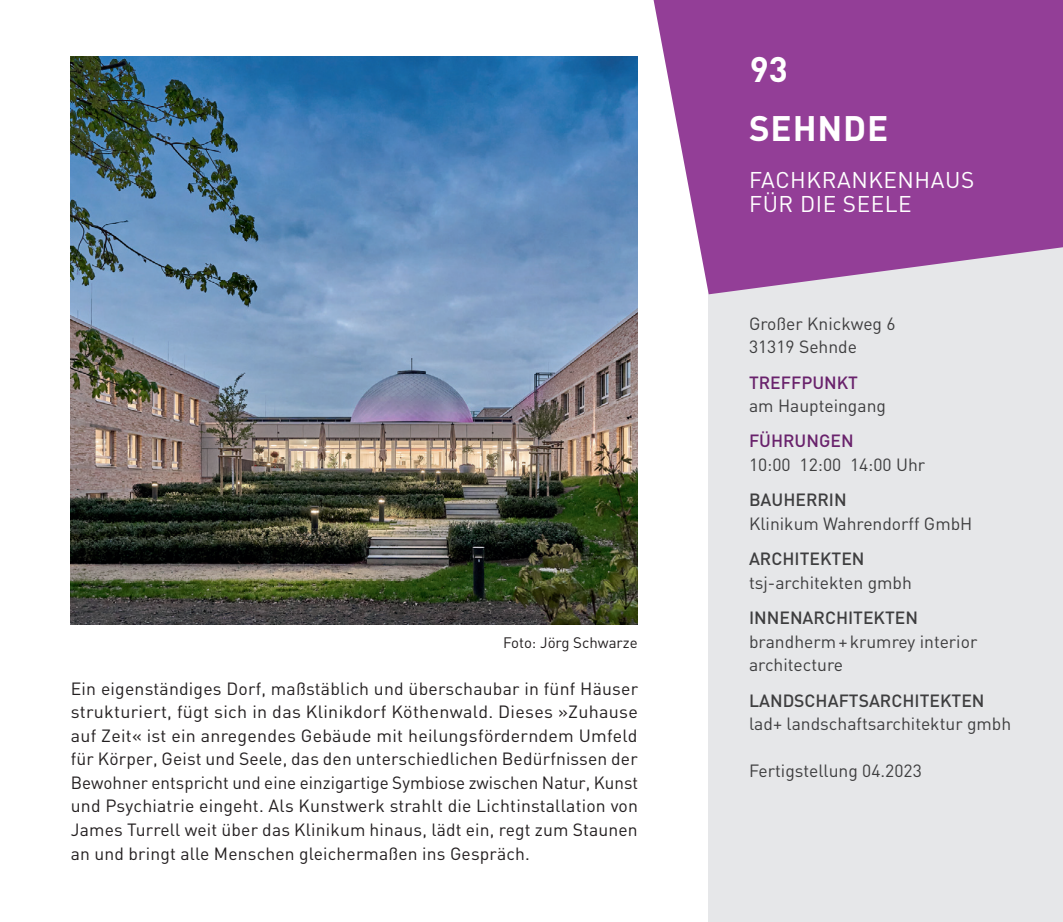
<style>
.page{position:relative;width:1063px;height:922px;background:#fff}
.page>*{position:absolute;margin:0;border:0;box-sizing:border-box;transform-origin:0 0}
.t1{font:700 35px "DIN";letter-spacing:.025em;color:#fff}
.t2{font:22.5px/23.5px "DIN";letter-spacing:.025em;color:#fff}
.t3{font:17.5px/23.5px "DIN";letter-spacing:.01em;color:#231f20;text-align:justify}
.t4{font:17.5px/23.5px "DIN";color:#3e3e3f}
.t5{font:500 17.5px "DIN";color:#3e3e3f}
.t6{font:500 17.5px "DIN";color:#69226c}
.t7{font:15px "DIN";letter-spacing:-.005em;color:#231f20}
</style>
<div class="page">
<div style="left:709px;top:234px;width:354px;height:687px;background:#e6e7e9"></div>
<svg style="left:654px;top:0;width:409px;height:294px;background:#9f56a3"></svg>
<img style="left:71px;top:57px;width:567px;height:567px">
<p class="t7" style="left:503px;top:632px;width:136px">Foto: Jörg Schwarze</p>
<p class="t3" style="left:71px;top:676px;width:569px">Ein eigenständiges Dorf, maßstäblich und überschaubar in fünf Häuser strukturiert, fügt sich in das Klinikdorf Köthenwald. Dieses »Zuhause auf Zeit« ist ein anregendes Gebäude mit heilungsförderndem Umfeld für Körper, Geist und Seele, das den unterschiedlichen Bedürfnissen der Bewohner entspricht und eine einzigartige Symbiose zwischen Natur, Kunst und Psychiatrie eingeht. Als Kunstwerk strahlt die Lichtinstallation von James Turrell weit über das Klinikum hinaus, lädt ein, regt zum Staunen an und bringt alle Menschen gleichermaßen ins Gespräch.</p>
<h1 class="t1" style="left:750px;top:47px;width:40px">93</h1>
<h1 class="t1" style="left:749px;top:106px;width:141px">SEHNDE</h1>
<p class="t2" style="left:749px;top:168px;width:227px">Fachkrankenhaus für die Seele</p>
<p class="t4" style="left:749px;top:311px;width:148px">Großer Knickweg 6<br>31319 Sehnde</p>
<p class="t6" style="left:749px;top:371px;width:110px">TREFFPUNKT</p>
<p class="t4" style="left:749px;top:393px;width:138px">am Haupteingang</p>
<p class="t6" style="left:749px;top:430px;width:106px">FÜHRUNGEN</p>
<p class="t4" style="left:749px;top:452px;width:178px">10:00 12:00 14:00 Uhr</p>
<p class="t5" style="left:749px;top:488px;width:99px">BAUHERRIN</p>
<p class="t4" style="left:749px;top:511px;width:221px">Klinikum Wahrendorff GmbH</p>
<p class="t5" style="left:749px;top:547px;width:117px">ARCHITEKTEN</p>
<p class="t4" style="left:749px;top:570px;width:164px">tsj-architekten gmbh</p>
<p class="t5" style="left:749px;top:606px;width:171px">I NNENARCHITEKTEN</p>
<p class="t4" style="left:749px;top:629px;width:230px">brandherm+krumrey interior architecture</p>
<p class="t5" style="left:749px;top:688px;width:237px">LANDSCHAFTSARCHITEKTEN</p>
<p class="t4" style="left:749px;top:711px;width:264px">lad+ landschaftsarchitektur gmbh</p>
<p class="t4" style="left:749px;top:758px;width:174px">Fertigstellung 04.2023</p>
</div>
